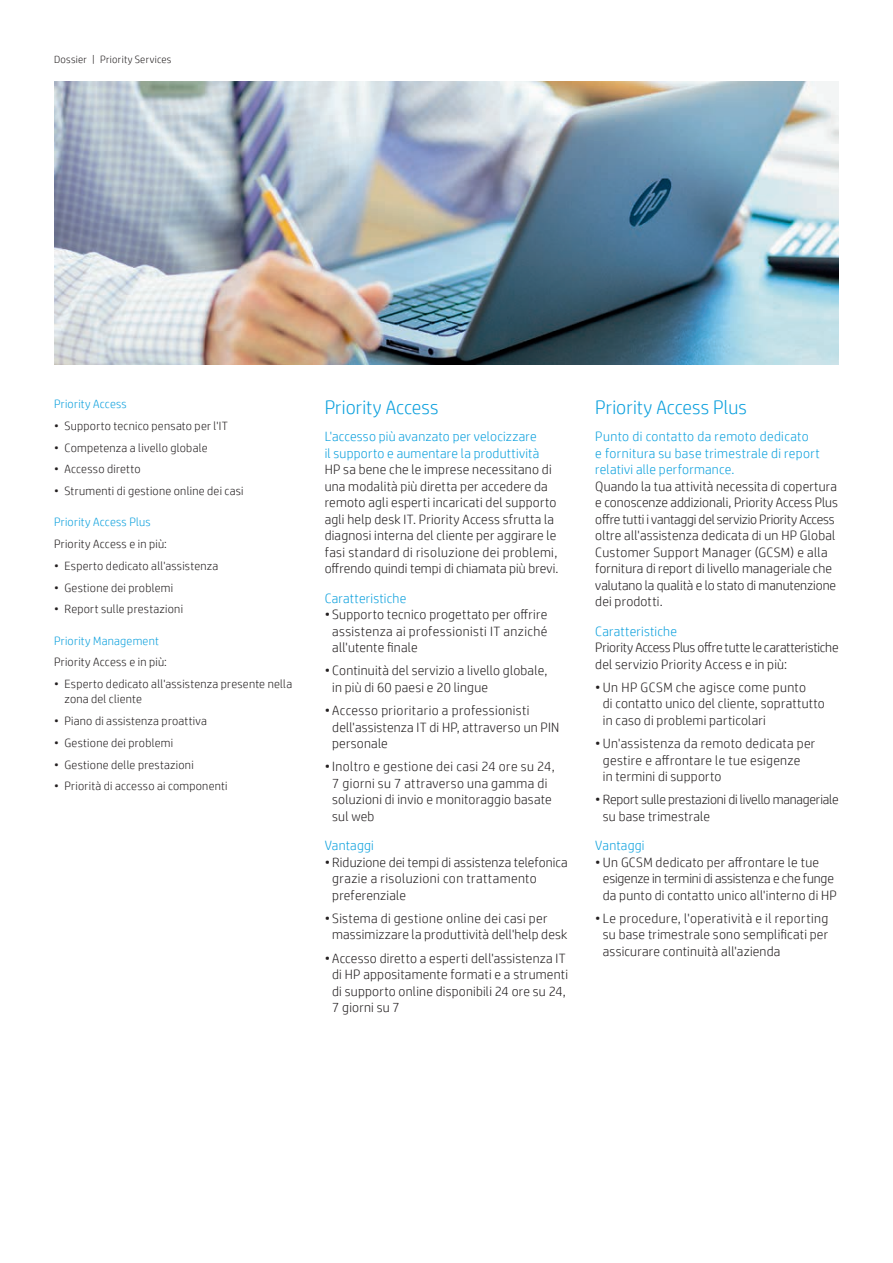
<style>
.page{position:relative;width:893px;height:1263px;background:#fff}
.page>*{position:absolute;margin:0;border:0;box-sizing:border-box;transform-origin:0 0}
.Subhead_14_16_bold_b{font:300 19.5px "HP Simplified";color:#0ca0dd}
.Body_last{font:300 13.5px/16.5px "HP Simplified";letter-spacing:.015em;color:#231f20}
.Body_header{font:300 13.5px/16.5px "HP Simplified";letter-spacing:.015em;color:#0ca0dd}
.Body_before_bullet{font:300 13.5px/16.5px "HP Simplified";letter-spacing:-.01em;color:#231f20}
.Body_last-2{font:300 13.5px/16.5px "HP Simplified";letter-spacing:-.01em;color:#231f20}
.Sidebar_header{font:300 12px/15px "HP Simplified";letter-spacing:.02em;color:#231f20}
.Sidebar_header-2{font:300 12px "HP Simplified";letter-spacing:.02em;color:#0ca0dd}
.Title_descriptor{font:300 10.5px "HP Simplified";letter-spacing:.025em;color:#231f20}
</style>
<div class="page">
<img style="left:54px;top:81px;width:785px;height:283px">
<p class="Title_descriptor" style="left:54px;top:52px;width:119px">Dossier | Priority Services</p>
<p class="Sidebar_header-2" style="left:54px;top:396px;width:74px">Priority Access</p>
<p class="Sidebar_header" style="left:54px;top:418px;width:175px">• Supporto tecnico pensato per l'IT</p>
<p class="Sidebar_header" style="left:54px;top:440px;width:155px">• Competenza a livello globale</p>
<p class="Sidebar_header" style="left:54px;top:461px;width:88px">• Accesso diretto</p>
<p class="Sidebar_header" style="left:54px;top:483px;width:191px">• Strumenti di gestione online dei casi</p>
<p class="Sidebar_header-2" style="left:54px;top:514px;width:98px">Priority Access Plus</p>
<p class="Sidebar_header" style="left:54px;top:536px;width:114px">Priority Access e in più:</p>
<p class="Sidebar_header" style="left:54px;top:558px;width:166px">• Esperto dedicato all'assistenza</p>
<p class="Sidebar_header" style="left:54px;top:580px;width:121px">• Gestione dei problemi</p>
<p class="Sidebar_header" style="left:54px;top:601px;width:131px">• Report sulle prestazioni</p>
<p class="Sidebar_header-2" style="left:54px;top:633px;width:106px">Priority Management</p>
<p class="Sidebar_header" style="left:54px;top:654px;width:114px">Priority Access e in più:</p>
<p class="Sidebar_header" style="left:64px;top:676px;width:229px;text-indent:-10px">• Esperto dedicato all'assistenza presente nella zona del cliente</p>
<p class="Sidebar_header" style="left:54px;top:713px;width:155px">• Piano di assistenza proattiva</p>
<p class="Sidebar_header" style="left:54px;top:735px;width:121px">• Gestione dei problemi</p>
<p class="Sidebar_header" style="left:54px;top:756px;width:141px">• Gestione delle prestazioni</p>
<p class="Sidebar_header" style="left:54px;top:778px;width:175px">• Priorità di accesso ai componenti</p>
<p class="Subhead_14_16_bold_b" style="left:325px;top:395px;width:115px">Priority Access</p>
<p class="Body_header" style="left:325px;top:428px;width:216px">L'accesso più avanzato per velocizzare il supporto e aumentare la produttività</p>
<p class="Body_last" style="left:325px;top:461px;width:235px">HP sa bene che le imprese necessitano di una modalità più diretta per accedere da remoto agli esperti incaricati del supporto agli help desk IT. Priority Access sfrutta la diagnosi interna del cliente per aggirare le fasi standard di risoluzione dei problemi, offrendo quindi tempi di chiamata più brevi.</p>
<p class="Body_header" style="left:325px;top:589px;width:83px">Caratteristiche</p>
<p class="Body_last" style="left:332px;top:606px;width:217px;text-align:justify;text-indent:-8px">• Supporto tecnico progettato per offrire assistenza ai professionisti IT anziché all'utente finale</p>
<p class="Body_last" style="left:332px;top:662px;width:217px;text-indent:-8px">• Continuità del servizio a livello globale, in più di 60 paesi e 20 lingue</p>
<p class="Body_last" style="left:332px;top:702px;width:229px;text-indent:-8px">• Accesso prioritario a professionisti dell'assistenza IT di HP, attraverso un PIN personale</p>
<p class="Body_last" style="left:332px;top:758px;width:224px;text-indent:-8px">•Inoltro e gestione dei casi 24 ore su 24,<br>7 giorni su 7 attraverso una gamma di soluzioni di invio e monitoraggio basate sul web</p>
<p class="Body_header" style="left:325px;top:837px;width:51px">Vantaggi</p>
<p class="Body_last" style="left:332px;top:853px;width:237px;text-indent:-8px">• Riduzione dei tempi di assistenza telefonica grazie a risoluzioni con trattamento preferenziale</p>
<p class="Body_last" style="left:332px;top:909px;width:237px;text-indent:-8px">• Sistema di gestione online dei casi per massimizzare la produttività dell'help desk</p>
<p class="Body_last" style="left:332px;top:949px;width:237px;text-indent:-8px">• Accesso diretto a esperti dell'assistenza IT di HP appositamente formati e a strumenti di supporto online disponibili 24 ore su 24, 7 giorni su 7</p>
<p class="Subhead_14_16_bold_b" style="left:595px;top:395px;width:153px">Priority Access Plus</p>
<p class="Body_header" style="left:595px;top:428px;width:226px">Punto di contatto da remoto dedicato<br>e fornitura su base trimestrale di report relativi alle performance.</p>
<p class="Body_last" style="left:595px;top:477px;width:244px">Quando la tua attività necessita di copertura e conoscenze addizionali, Priority Access Plus offre tutti i vantaggi del servizio Priority Access oltre all'assistenza dedicata di un HP Global Customer Support Manager (GCSM) e alla fornitura di report di livello manageriale che valutano la qualità e lo stato di manutenzione dei prodotti.</p>
<p class="Body_header" style="left:595px;top:622px;width:83px">Caratteristiche</p>
<p class="Body_before_bullet" style="left:595px;top:639px;width:245px">Priority Access Plus offre tutte le caratteristiche del servizio Priority Access e in più:</p>
<p class="Body_last" style="left:603px;top:678px;width:224px;text-indent:-8px">• Un HP GCSM che agisce come punto<br>di contatto unico del cliente, soprattutto in caso di problemi particolari</p>
<p class="Body_last" style="left:603px;top:735px;width:214px;text-indent:-8px">• Un'assistenza da remoto dedicata per gestire e affrontare le tue esigenze<br>in termini di supporto</p>
<p class="Body_last-2" style="left:603px;top:791px;width:237px;text-indent:-8px">• Report sulle prestazioni di livello manageriale su base trimestrale</p>
<p class="Body_header" style="left:595px;top:837px;width:51px">Vantaggi</p>
<p class="Body_last" style="left:603px;top:853px;width:236px;text-indent:-8px">• Un GCSM dedicato per affrontare le tue esigenze in termini di assistenza e che funge da punto di contatto unico all'interno di HP</p>
<p class="Body_last" style="left:603px;top:909px;width:227px;text-align:justify;text-indent:-8px">• Le procedure, l'operatività e il reporting su base trimestrale sono semplificati per assicurare continuità all'azienda</p>
</div>
